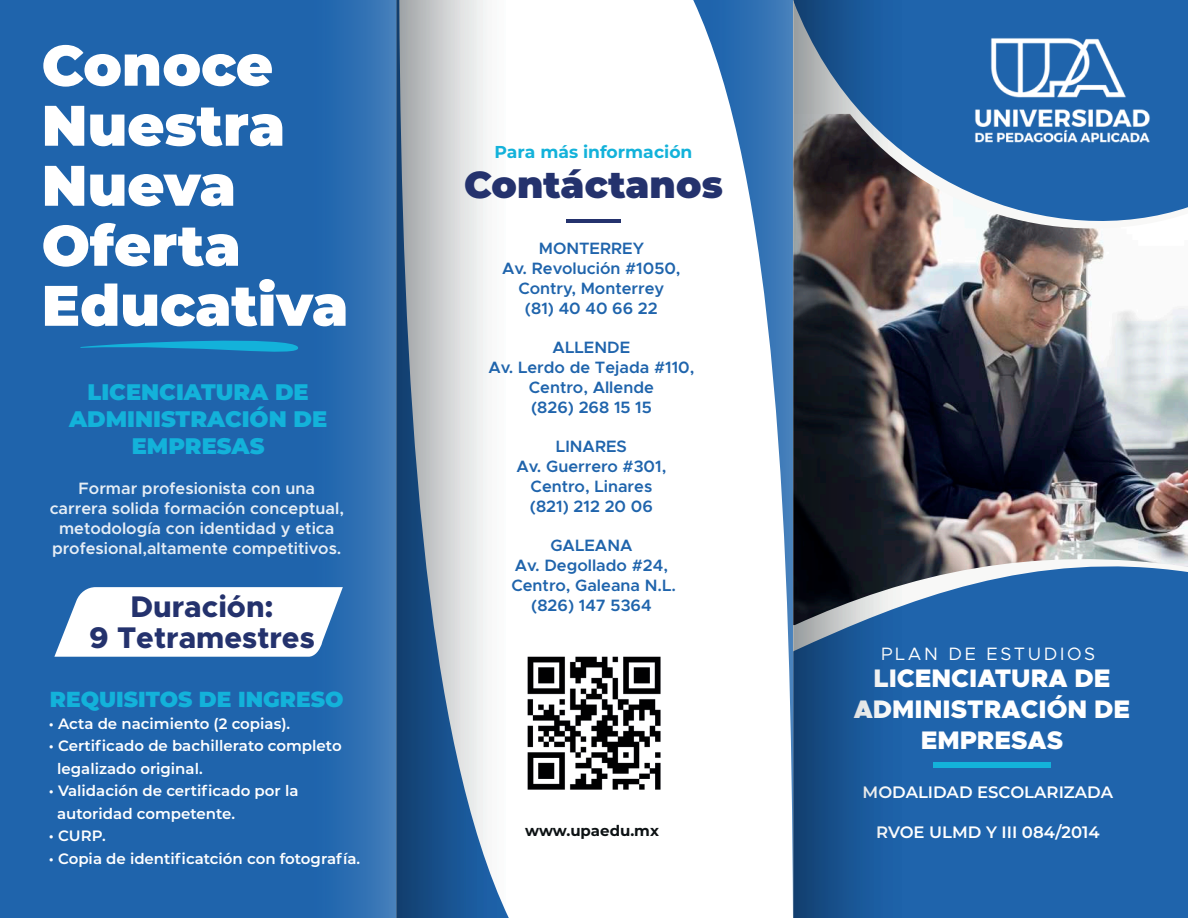
<style>
.page{position:relative;width:1188px;height:918px;background:#fff}
.page>*{position:absolute;margin:0;border:0;box-sizing:border-box;transform-origin:0 0}
.t1{font:900 57px/60px "Montserrat";color:#fff}
.t2{font:900 37.5px "Montserrat";color:#24326d}
.t3{font:800 30px/31.5px "Metropolis";color:#24326d;text-align:center}
.t4{font:900 25.5px/30.6px "Metropolis";color:#fff;text-align:center}
.t5{font:900 22.5px/27px "Montserrat";color:#13b2da;text-align:center}
.t6{font:900 21.75px "Montserrat";color:#13b2da}
.t7{font:18px "Metropolis";letter-spacing:.145em;color:#fff}
.t8{font:700 17.25px "Montserrat";color:#13b2da}
.t9{font:600 16.5px/19.8px "Metropolis";color:#1f64ac;text-align:center}
.t10{font:600 16.5px/19.8px "Metropolis";color:#fff;text-align:center}
.t11{font:600 16.5px "Montserrat";color:#fff}
.t12{font:600 15px/22.5px "Montserrat";color:#fff}
.t13{font:700 15px "Montserrat";color:#0d1214}
</style>
<div class="page">
<div style="left:0;top:0;width:282px;height:918px;background:#1f64ac"></div>
<div style="left:908px;top:651px;width:280px;height:267px;background:#1f64ac"></div>
<div style="left:908px;top:626px;width:280px;height:25px;background:#1f64ac"></div>
<div style="left:908px;top:0;width:280px;height:626px;background:#1f64ac"></div>
<img style="left:908px;top:114px;width:280px;height:511px">
<div style="left:933px;top:762px;width:118px;height:5px;background:#13b2da"></div>
<svg style="left:80px;top:335px;width:202px;height:24px;background:#1b78b8"></svg>
<svg style="left:397px;top:0;width:112px;height:918px"></svg>
<div style="left:282px;top:0;width:115px;height:918px;background:linear-gradient(to right,#165ea9,#407cb9)"></div>
<svg style="left:793px;top:0;width:115px;height:918px;background:#314965"></svg>
<svg style="left:693px;top:0;width:100px;height:909px"></svg>
<img style="left:952px;top:3px;width:221px;height:174px">
<svg style="left:54px;top:587px;width:289px;height:70px"></svg>
<hr style="left:566px;top:219px;width:55px;height:4px;background:#24326d">
<img style="left:527px;top:656px;width:134px;height:134px">
<h1 class="t1" style="left:42px;top:32px;width:308px">Conoce<br>Nuestra<br>Nueva<br>Oferta<br>Educativa</h1>
<h3 class="t5" style="left:69px;top:377px;width:260px">LICENCIATURA DE<br>ADMINISTRACIÓN DE<br>EMPRESAS</h3>
<p class="t10" style="left:50px;top:479px;width:296px">Formar profesionista con una carrera solida formación conceptual, metodología con identidad y etica profesional,altamente competitivos.</p>
<h3 class="t3" style="left:89px;top:591px;width:227px">Duración:<br>9 Tetramestres</h3>
<h3 class="t6" style="left:50px;top:683px;width:295px">REQUISITOS DE INGRESO</h3>
<p class="t12" style="left:49px;top:712px;width:243px">• Acta de nacimiento (2 copias).</p>
<p class="t12" style="left:57px;top:734px;width:286px;text-indent:-8px">• Certificado de bachillerato completo legalizado original.</p>
<p class="t12" style="left:57px;top:779px;width:243px;text-indent:-8px">• Validación de certificado por la autoridad competente.</p>
<p class="t12" style="left:49px;top:824px;width:58px">• CURP.</p>
<p class="t12" style="left:49px;top:847px;width:313px">• Copia de identificatción con fotografía.</p>
<p class="t8" style="left:495px;top:139px;width:199px">Para más información</p>
<h2 class="t2" style="left:464px;top:156px;width:260px">Contáctanos</h2>
<p class="t9" style="left:502px;top:239px;width:180px">MONTERREY<br>Av. Revolución #1050,<br>Contry, Monterrey (81) 40 40 66 22</p>
<p class="t9" style="left:488px;top:338px;width:208px">ALLENDE<br>Av. Lerdo de Tejada #110,<br>Centro, Allende<br>(826) 268 15 15</p>
<p class="t9" style="left:516px;top:437px;width:151px">LINARES<br>Av. Guerrero #301,<br>Centro, Linares (821) 212 20 06</p>
<p class="t9" style="left:511px;top:536px;width:166px">GALEANA<br>Av. Degollado #24,<br>Centro, Galeana N.L. (826) 147 5364</p>
<p class="t13" style="left:525px;top:820px;width:135px">www.upaedu.mx</p>
<p class="t7" style="left:881px;top:642px;width:216px">PLAN DE ESTUDIOS</p>
<h3 class="t4" style="left:854px;top:663px;width:278px">LICENCIATURA DE<br>ADMINISTRACIÓN DE<br>EMPRESAS</h3>
<p class="t11" style="left:863px;top:781px;width:252px">MODALIDAD ESCOLARIZADA</p>
<p class="t11" style="left:876px;top:820px;width:225px">RVOE ULMD Y III 084/2014</p>
</div>
